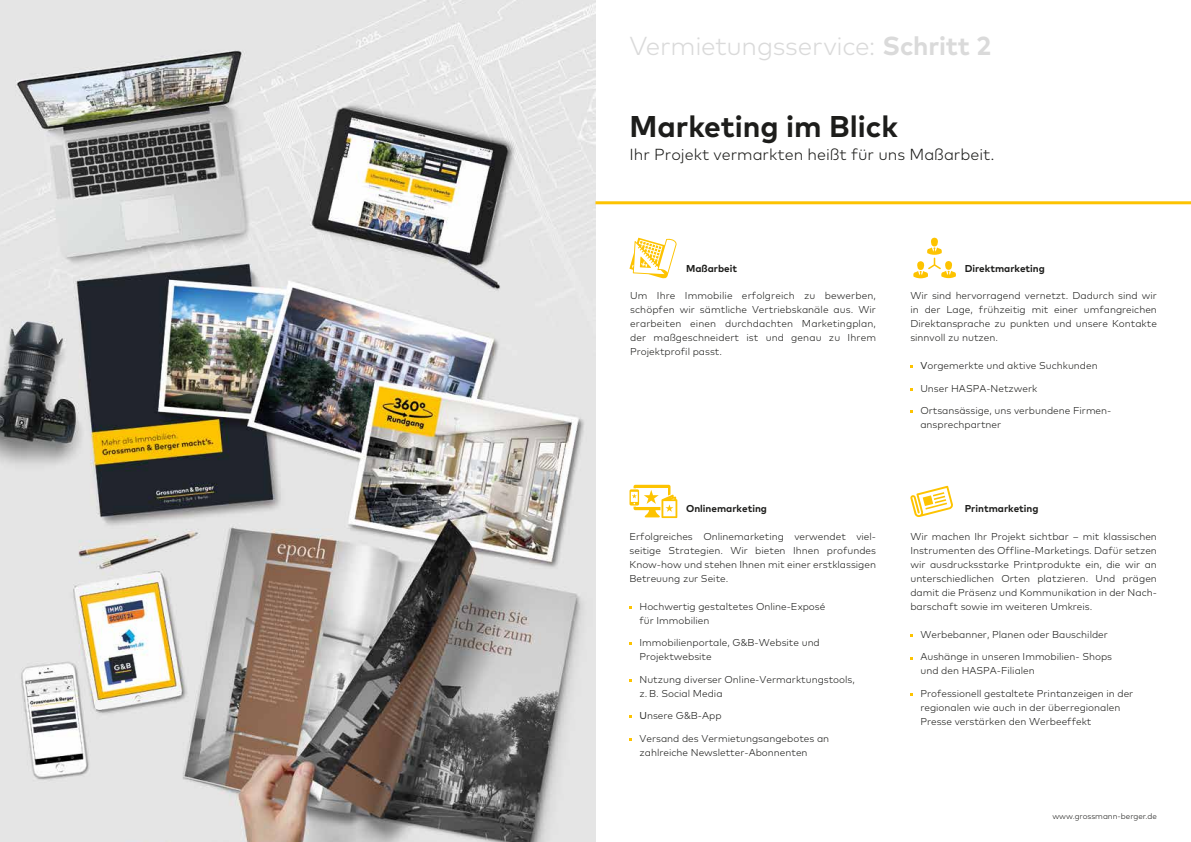
<style>
.page{position:relative;width:1191px;height:842px;background:#fff}
.page>*{position:absolute;margin:0;border:0;box-sizing:border-box;transform-origin:0 0}
.t1{font:700 30px "Mark OT";color:#1d1d1b}
.t2{font:300 26px "Mark OT";letter-spacing:-.01em;color:#dadada}
.t3{font:300 16px "Mark OT";color:#1d1d1b}
.t4{font:300 10px/14px "Mark OT";color:#1d1d1b}
.t5{font:700 10px "Mark OT";color:#1d1d1b}
.t6{font:300 8px "Mark OT";color:#1d1d1b}
.s1{font-weight:700}
.s2{font-weight:400}
</style>
<div class="page">
<svg style="left:629px;top:238px;width:48px;height:41px"></svg>
<img style="left:0;top:0;width:595px;height:842px">
<svg style="left:913px;top:238px;width:43px;height:40px"></svg>
<svg style="left:910px;top:486px;width:43px;height:31px"></svg>
<svg style="left:629px;top:485px;width:48px;height:33px"></svg>
<hr style="left:595px;top:201px;width:596px;height:3px;background:#fdc300">
<h2 class="t2" style="left:629px;top:30px;width:363px">Vermietungsservice: <span class="s1">Schritt 2</span></h2>
<h1 class="t1" style="left:629px;top:107px;width:270px">Marketing im Blick</h1>
<h3 class="t3" style="left:629px;top:144px;width:366px">Ihr Projekt vermarkten heißt für uns Maßarbeit.</h3>
<p class="t5" style="left:686px;top:261px;width:52px">Maßarbeit</p>
<p class="t5" style="left:964px;top:261px;width:82px">Direktmarketing</p>
<p class="t4" style="left:630px;top:288px;width:247px;text-align:justify">Um Ihre Immobilie erfolgreich zu bewerben, schöpfen wir sämtliche Vertriebskanäle aus. Wir erarbeiten einen durchdachten Marketingplan, der maßgeschneidert ist und genau zu Ihrem Projektprofil passt.</p>
<p class="t4" style="left:910px;top:288px;width:248px;text-align:justify">Wir sind hervorragend vernetzt. Dadurch sind wir in der Lage, frühzeitig mit einer umfangreichen Direktansprache zu punkten und unsere Kontakte sinnvoll zu nutzen.</p>
<p class="t4" style="left:920px;top:358px;width:179px"><span class="s2">V</span>orgemerkte und aktive Suchkunden</p>
<p class="t4" style="left:920px;top:381px;width:118px">Unser HASPA-Netzwerk</p>
<p class="t4" style="left:920px;top:403px;width:192px">Ortsansässige, uns verbundene Firmen&shy;ansprechpartner</p>
<p class="t5" style="left:686px;top:502px;width:82px">Onlinemarketing</p>
<p class="t4" style="left:629px;top:529px;width:248px;text-align:justify">Erfolgreiches Onlinemarketing verwendet viel&shy;seitige Strategien. Wir bieten Ihnen profundes Know-how und stehen Ihnen mit einer erstklassigen Betreuung zur Seite.</p>
<p class="t4" style="left:639px;top:599px;width:187px">Hochwertig gestaltetes Online-Exposé für Immobilien</p>
<p class="t4" style="left:639px;top:636px;width:182px">Immobilienportale, G&amp;B-Website und<br>Projektwebsite</p>
<p class="t4" style="left:639px;top:672px;width:217px">Nutzung diverser Online-Vermarktungstools, z. B. Social Media</p>
<p class="t4" style="left:639px;top:709px;width:84px"><span class="s2">U</span>nsere G&amp;B-App</p>
<p class="t4" style="left:639px;top:731px;width:191px">Versand des Vermietungsangebotes an zahlreiche Newsletter-Abonnenten</p>
<p class="t5" style="left:964px;top:502px;width:75px">Printmarketing</p>
<p class="t4" style="left:910px;top:529px;width:248px;text-align:justify">Wir machen Ihr Projekt sichtbar – mit klassischen Instrumenten des Offline-Marketings. Dafür setzen wir ausdrucksstarke Printprodukte ein, die wir an unterschiedlichen Orten platzieren. Und prägen damit die Präsenz und Kommunikation in der Nach&shy;barschaft sowie im weiteren Umkreis.</p>
<p class="t4" style="left:920px;top:627px;width:189px">Werbebanner, Planen oder Bauschilder</p>
<p class="t4" style="left:920px;top:650px;width:193px">Aushänge in unseren Immobilien- Shops und den HASPA-Filialen</p>
<p class="t4" style="left:920px;top:686px;width:214px">Professionell gestaltete Printanzeigen in der regionalen wie auch in der überregionalen<br>Presse verstärken den Werbeeffekt</p>
<p class="t6" style="left:1052px;top:812px;width:106px">www.grossmann-berger.de</p>
</div>
